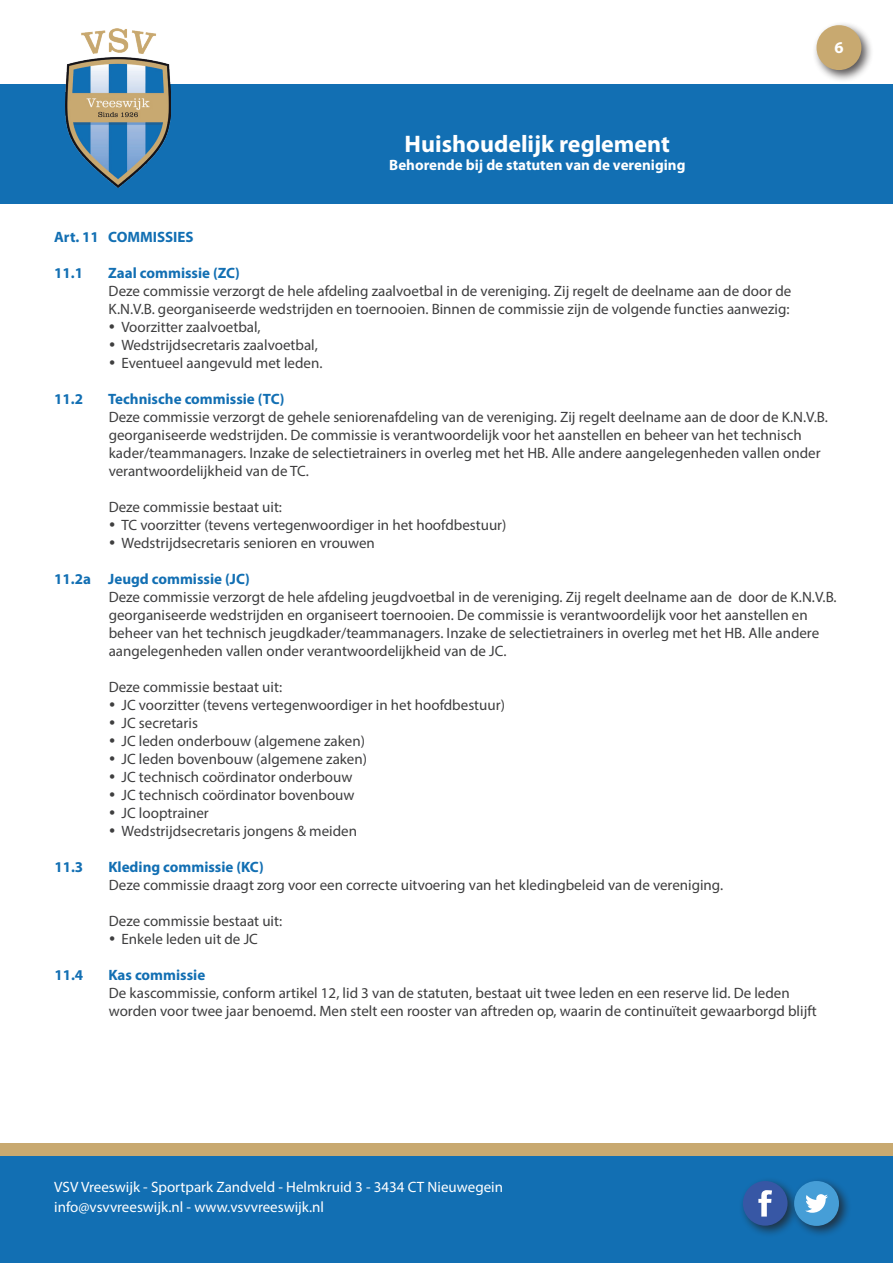
<style>
.page{position:relative;width:893px;height:1263px;background:#fff}
.page>*{position:absolute;margin:0;border:0;box-sizing:border-box;transform-origin:0 0}
.t1{font:700 24px "Myriad Pro";color:#fff}
.t2{font:700 16.5px "Myriad Pro";color:#fff}
.t3{font:15px/18px "Myriad Pro";color:#3e3e3f}
.t4{font:700 15px "Myriad Pro";color:#126fb3}
.t5{font:15px/19.5px "Myriad Pro";color:#fff}
.t6{font:700 15px "Myriad Pro";color:#fff}
</style>
<div class="page">
<div style="left:812px;top:21px;width:62px;height:62px;background:#231f20;opacity:.75"></div>
<div style="left:816px;top:25px;width:45px;height:45px;background:#c8a970;border-radius:22px"></div>
<div style="left:0;top:1144px;width:893px;height:119px;background:#c8a970"></div>
<div style="left:0;top:84px;width:893px;height:119px;background:#126fb3"></div>
<div style="left:0;top:1157px;width:893px;height:106px;background:#126fb3"></div>
<img style="left:65px;top:29px;width:105px;height:158px">
<div style="left:739px;top:1177px;width:61px;height:61px;background:#231f20;opacity:.75"></div>
<div style="left:743px;top:1181px;width:44px;height:45px;background:#3757a5;border-radius:22px"></div>
<svg style="left:758px;top:1190px;width:14px;height:26px"></svg>
<div style="left:790px;top:1177px;width:62px;height:61px;background:#231f20;opacity:.75"></div>
<div style="left:794px;top:1181px;width:45px;height:45px;background:#469ed7;border-radius:22px"></div>
<svg style="left:805px;top:1194px;width:23px;height:19px"></svg>
<h1 class="t1" style="left:405px;top:130px;width:267px">Huishoudelijk reglement</h1>
<p class="t6" style="left:389px;top:156px;width:298px">Behorende bij de statuten van de vereniging</p>
<p class="t2" style="left:834px;top:38px;width:11px">6</p>
<p class="t4" style="left:54px;top:228px;width:141px">Art. 11 COMMISSIES</p>
<p class="t4" style="left:54px;top:264px;width:30px">11.1</p>
<p class="t4" style="left:108px;top:264px;width:133px">Zaal commissie (ZC)</p>
<p class="t3" style="left:109px;top:281px;width:684px">Deze commissie verzorgt de hele afdeling zaalvoetbal in de vereniging. Zij regelt de deelname aan de door de<br>K.N.V.B. georganiseerde wedstrijden en toernooien. Binnen de commissie zijn de volgende functies aanwezig:</p>
<p class="t3" style="left:109px;top:317px;width:153px">• Voorzitter zaalvoetbal,</p>
<p class="t3" style="left:109px;top:335px;width:211px">• Wedstrijdsecretaris zaalvoetbal,</p>
<p class="t3" style="left:109px;top:353px;width:215px">• Eventueel aangevuld met leden.</p>
<p class="t4" style="left:54px;top:390px;width:30px">11.2</p>
<p class="t4" style="left:108px;top:390px;width:178px">Technische commissie (TC)</p>
<p class="t3" style="left:109px;top:407px;width:721px">Deze commissie verzorgt de gehele seniorenafdeling van de vereniging. Zij regelt deelname aan de door de K.N.V.B. georganiseerde wedstrijden. De commissie is verantwoordelijk voor het aanstellen en beheer van het technisch kader/teammanagers. Inzake de selectietrainers in overleg met het HB. Alle andere aangelegenheden vallen onder verantwoordelijkheid van de TC.</p>
<p class="t3" style="left:109px;top:497px;width:175px">Deze commissie bestaat uit:</p>
<p class="t3" style="left:109px;top:515px;width:399px">• TC voorzitter (tevens vertegenwoordiger in het hoofdbestuur)</p>
<p class="t3" style="left:109px;top:533px;width:268px">• Wedstrijdsecretaris senioren en vrouwen</p>
<p class="t4" style="left:54px;top:570px;width:197px">11.2a Jeugd commissie (JC)</p>
<p class="t3" style="left:109px;top:587px;width:729px">Deze commissie verzorgt de hele afdeling jeugdvoetbal in de vereniging. Zij regelt deelname aan de door de K.N.V.B. georganiseerde wedstrijden en organiseert toernooien. De commissie is verantwoordelijk voor het aanstellen en beheer van het technisch jeugdkader/teammanagers. Inzake de selectietrainers in overleg met het HB. Alle andere aangelegenheden vallen onder verantwoordelijkheid van de JC.</p>
<p class="t3" style="left:109px;top:677px;width:175px">Deze commissie bestaat uit:</p>
<p class="t3" style="left:109px;top:695px;width:398px">• JC voorzitter (tevens vertegenwoordiger in het hoofdbestuur)</p>
<p class="t3" style="left:109px;top:713px;width:91px">• JC secretaris</p>
<p class="t3" style="left:109px;top:731px;width:258px">• JC leden onderbouw (algemene zaken)</p>
<p class="t3" style="left:109px;top:749px;width:260px">• JC leden bovenbouw (algemene zaken)</p>
<p class="t3" style="left:109px;top:767px;width:245px">• JC technisch coördinator onderbouw</p>
<p class="t3" style="left:109px;top:785px;width:247px">• JC technisch coördinator bovenbouw</p>
<p class="t3" style="left:109px;top:803px;width:102px">• JC looptrainer</p>
<p class="t3" style="left:109px;top:821px;width:250px">• Wedstrijdsecretaris jongens &amp; meiden</p>
<p class="t4" style="left:54px;top:858px;width:30px">11.3</p>
<p class="t4" style="left:108px;top:858px;width:157px">Kleding commissie (KC)</p>
<p class="t3" style="left:109px;top:875px;width:616px">Deze commissie draagt zorg voor een correcte uitvoering van het kledingbeleid van de vereniging.</p>
<p class="t3" style="left:109px;top:911px;width:175px">Deze commissie bestaat uit:</p>
<p class="t3" style="left:109px;top:929px;width:151px">• Enkele leden uit de JC</p>
<p class="t4" style="left:54px;top:966px;width:30px">11.4</p>
<p class="t4" style="left:108px;top:966px;width:98px">Kas commissie</p>
<p class="t3" style="left:109px;top:983px;width:709px">De kascommissie, conform artikel 12, lid 3 van de statuten, bestaat uit twee leden en een reserve lid. De leden worden voor twee jaar benoemd. Men stelt een rooster van aftreden op, waarin de continuïteit gewaarborgd blijft</p>
<p class="t5" style="left:54px;top:1177px;width:450px">VSV Vreeswijk - Sportpark Zandveld - Helmkruid 3 - 3434 CT Nieuwegein info@vsvvreeswijk.nl - www.vsvvreeswijk.nl</p>
</div>
